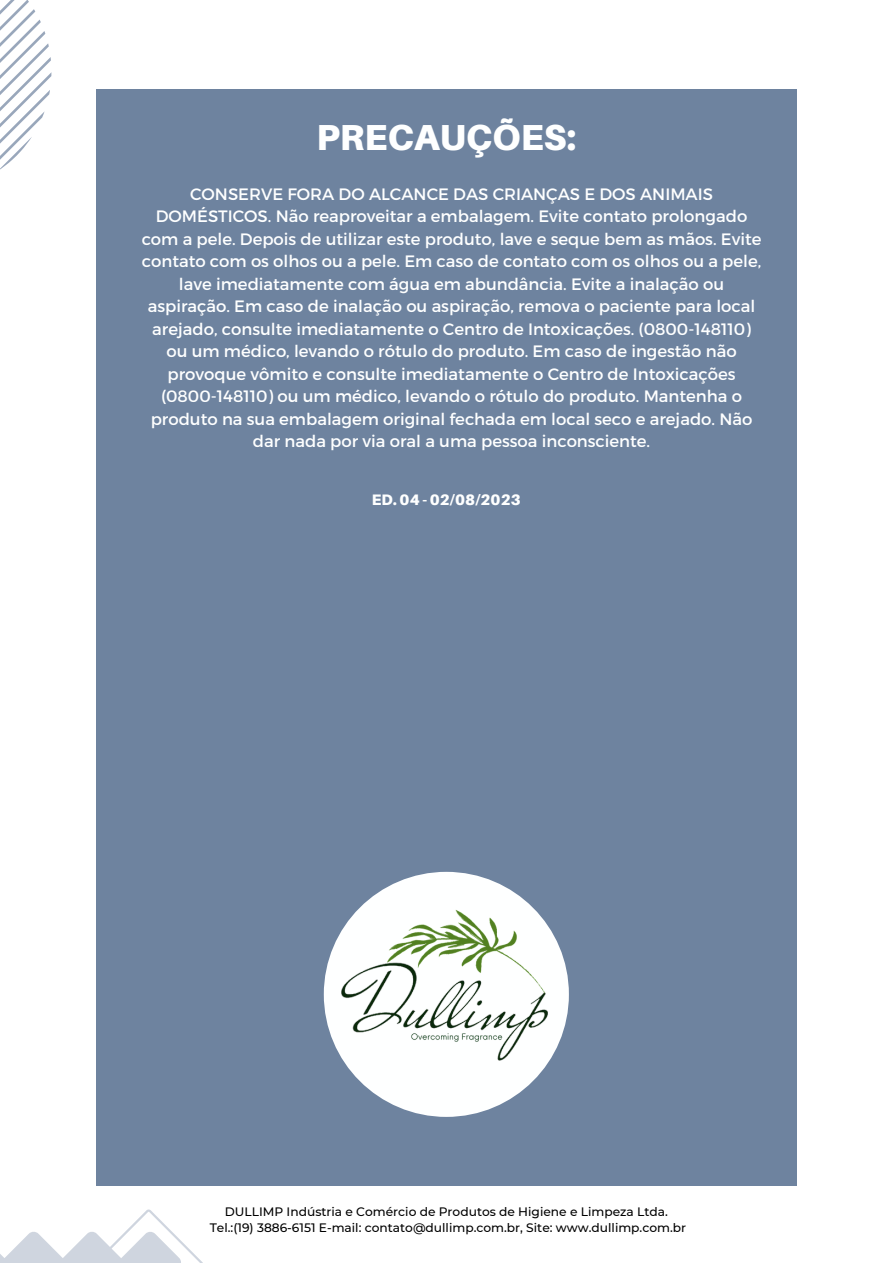
<style>
.page{position:relative;width:893px;height:1264px;background:#fff}
.page>*{position:absolute;margin:0;border:0;box-sizing:border-box;transform-origin:0 0}
.t1{font:900 36.15px "Aileron";color:#feffff}
.t2{font:16.5px/22.5px "Montserrat";color:#feffff;text-align:center}
.t3{font:900 15.15px "Aileron";color:#feffff}
.t4{font:500 12.15px "Montserrat";color:#000}
</style>
<div class="page">
<div style="left:96px;top:89px;width:700px;height:1096px;background:#6e839f"></div>
<svg style="left:0;top:0;width:51px;height:170px"></svg>
<svg style="left:0;top:1209px;width:202px;height:53px"></svg>
<img style="left:324px;top:871px;width:245px;height:245px">
<p class="t1" style="left:316px;top:115px;width:261px">PRECAUÇÕES:</p>
<p class="t2" style="left:142px;top:182px;width:621px">CONSERVE FORA DO ALCANCE DAS CRIANÇAS E DOS ANIMAIS DOMÉSTICOS. Não reaproveitar a embalagem. Evite contato prolongado com a pele. Depois de utilizar este produto, lave e seque bem as mãos. Evite contato com os olhos ou a pele. Em caso de contato com os olhos ou a pele, lave imediatamente com água em abundância. Evite a inalação ou aspiração. Em caso de inalação ou aspiração, remova o paciente para local arejado, consulte imediatamente o Centro de Intoxicações. (0800-148110) ou um médico, levando o rótulo do produto. Em caso de ingestão não provoque vômito e consulte imediatamente o Centro de Intoxicações (0800-148110) ou um médico, levando o rótulo do produto. Mantenha o produto na sua embalagem original fechada em local seco e arejado. Não dar nada por via oral a uma pessoa inconsciente.</p>
<p class="t3" style="left:372px;top:490px;width:150px">ED. 04 - 02/08/2023</p>
<p class="t4" style="left:225px;top:1203px;width:444px">DULLIMP Indústria e Comércio de Produtos de Higiene e Limpeza Ltda.</p>
<p class="t4" style="left:210px;top:1220px;width:478px">Tel.:(19) 3886-6151 E-mail: contato@dullimp.com.br, Site: www.dullimp.com.br</p>
</div>
